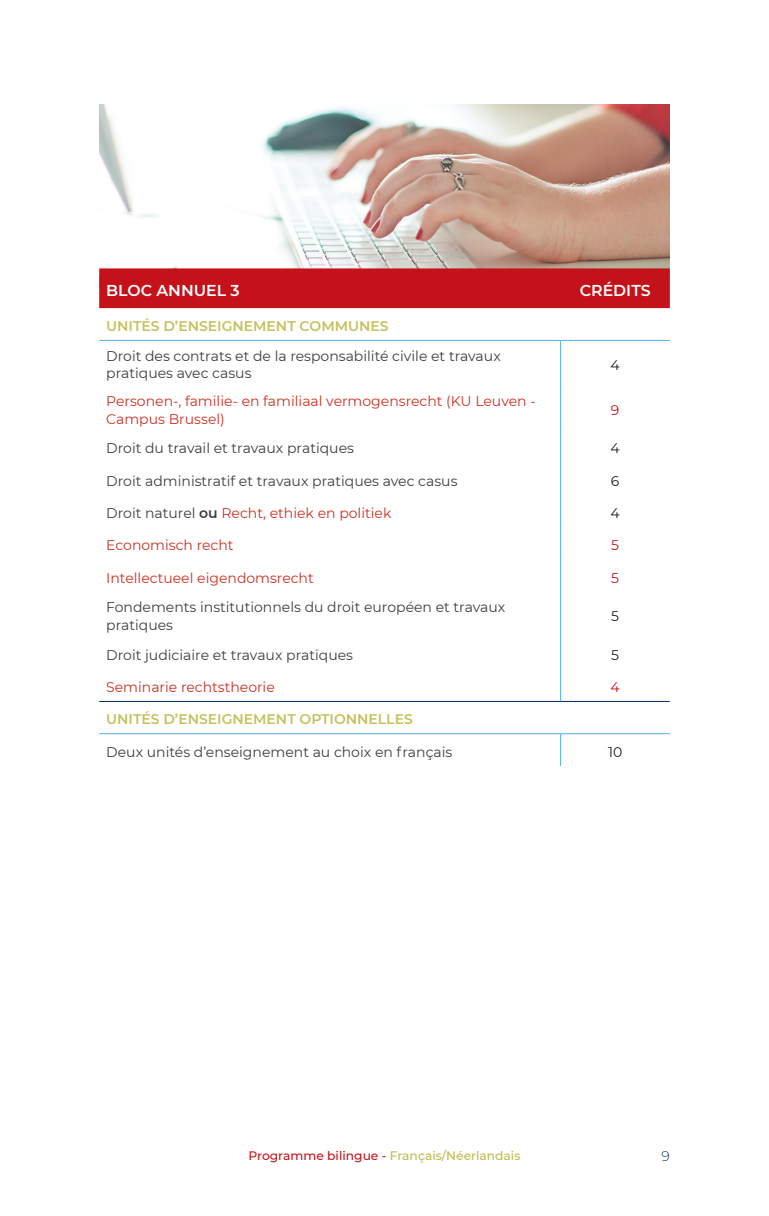
<style>
.page{position:relative;width:769px;height:1216px;background:#fff}
.page>*{position:absolute;margin:0;border:0;box-sizing:border-box;transform-origin:0 0}
.t1{font:600 15.75px "Montserrat";color:#fff}
.t2{font:14px/17.5px "Montserrat";color:#3e3e3f}
.t3{font:14px/17.5px "Montserrat";color:#c93325}
.t4{font:600 14px "Montserrat";color:#c6c15d}
.t5{font:14px "Montserrat";color:#231f20}
.t6{font:14px "Montserrat";color:#c4121a}
.t7{font:300 14px "Montserrat";color:#0a396d}
.t8{font:500 12.25px "Montserrat";color:#c0bb4c}
.s1{color:#3e3e3f}
.s2{font-weight:600;color:#3e3e3f}
.s3{color:#c4121a}
</style>
<div class="page">
<img style="left:99px;top:104px;width:571px;height:164px">
<div style="left:99px;top:268px;width:571px;height:40px;background:#c4121a"></div>
<hr style="left:560px;top:340px;width:1px;height:45px;background:#4fb1e4">
<hr style="left:560px;top:385px;width:1px;height:45px;background:#4fb1e4">
<hr style="left:560px;top:430px;width:1px;height:33px;background:#4fb1e4">
<hr style="left:560px;top:463px;width:1px;height:32px;background:#4fb1e4">
<hr style="left:560px;top:495px;width:1px;height:32px;background:#4fb1e4">
<hr style="left:560px;top:527px;width:1px;height:32px;background:#4fb1e4">
<hr style="left:560px;top:559px;width:1px;height:33px;background:#4fb1e4">
<hr style="left:560px;top:592px;width:1px;height:45px;background:#4fb1e4">
<hr style="left:560px;top:637px;width:1px;height:32px;background:#4fb1e4">
<hr style="left:560px;top:669px;width:1px;height:32px;background:#4fb1e4">
<hr style="left:560px;top:734px;width:1px;height:32px;background:#4fb1e4">
<hr style="left:99px;top:340px;width:462px;height:1px;background:#4fb1e4">
<hr style="left:561px;top:340px;width:109px;height:1px;background:#4fb1e4">
<hr style="left:99px;top:733px;width:462px;height:1px;background:#4fb1e4">
<hr style="left:561px;top:733px;width:109px;height:1px;background:#4fb1e4">
<hr style="left:99px;top:701px;width:462px;height:1px;background:#002c62">
<hr style="left:561px;top:701px;width:109px;height:1px;background:#002c62">
<p class="t1" style="left:106px;top:279px;width:135px">BLOC ANNUEL 3</p>
<p class="t1" style="left:580px;top:279px;width:72px">CRÉDITS</p>
<p class="t4" style="left:106px;top:316px;width:284px">UNITÉS D’ENSEIGNEMENT COMMUNES</p>
<p class="t2" style="left:106px;top:347px;width:396px">Droit des contrats et de la responsabilité civile et travaux pratiques avec casus</p>
<p class="t5" style="left:610px;top:355px;width:11px">4</p>
<p class="t3" style="left:106px;top:392px;width:431px">Personen-, familie- en familiaal vermogensrecht (KU Leuven -<br>Campus Brussel)</p>
<p class="t6" style="left:611px;top:400px;width:10px">9</p>
<p class="t2" style="left:106px;top:439px;width:249px">Droit du travail et travaux pratiques</p>
<p class="t5" style="left:610px;top:439px;width:11px">4</p>
<p class="t2" style="left:106px;top:471px;width:353px">Droit administratif et travaux pratiques avec casus</p>
<p class="t5" style="left:611px;top:471px;width:10px">6</p>
<p class="t3" style="left:106px;top:503px;width:287px"><span class="s1">Droit naturel</span> <span class="s2">ou</span> Recht, ethiek en politiek</p>
<p class="t5" style="left:610px;top:503px;width:11px">4</p>
<p class="t3" style="left:106px;top:536px;width:129px">Economisch recht</p>
<p class="t6" style="left:611px;top:535px;width:9px">5</p>
<p class="t3" style="left:106px;top:568px;width:209px">Intellectueel eigendomsrecht</p>
<p class="t6" style="left:611px;top:568px;width:9px">5</p>
<p class="t2" style="left:106px;top:598px;width:401px">Fondements institutionnels du droit européen et travaux pratiques</p>
<p class="t5" style="left:611px;top:606px;width:9px">5</p>
<p class="t2" style="left:106px;top:645px;width:248px">Droit judiciaire et travaux pratiques</p>
<p class="t5" style="left:611px;top:645px;width:9px">5</p>
<p class="t3" style="left:106px;top:678px;width:170px">Seminarie rechtstheorie</p>
<p class="t6" style="left:610px;top:677px;width:11px">4</p>
<p class="t4" style="left:106px;top:709px;width:308px">UNITÉS D’ENSEIGNEMENT OPTIONNELLES</p>
<p class="t2" style="left:106px;top:742px;width:348px">Deux unités d’enseignement au choix en français</p>
<p class="t5" style="left:608px;top:742px;width:16px">10</p>
<p class="t8" style="left:248px;top:1147px;width:273px"><span class="s3">Programme bilingue -</span> Français/Néerlandais</p>
<p class="t7" style="left:661px;top:1146px;width:10px">9</p>
</div>
